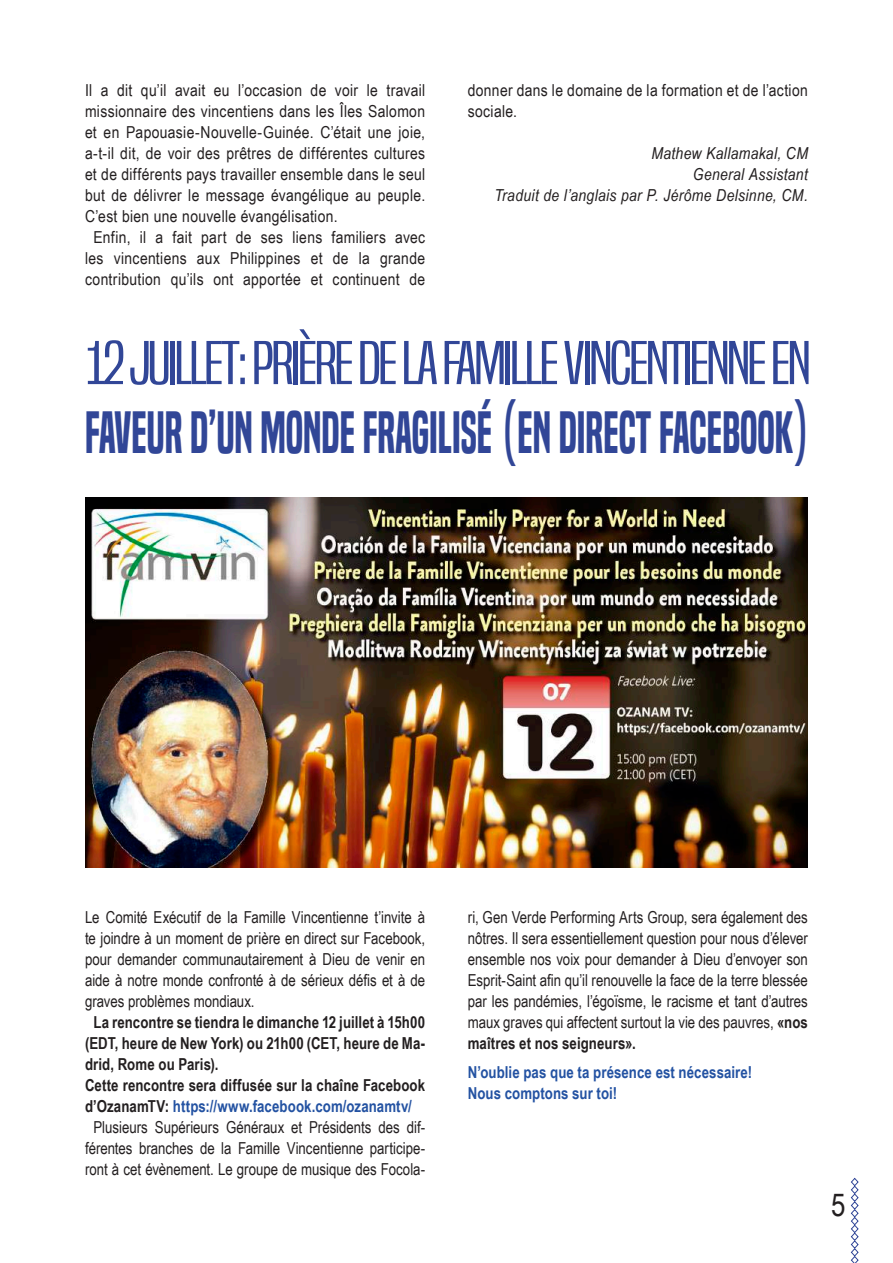
<style>
.page{position:relative;width:893px;height:1263px;background:#fff}
.page>*{position:absolute;margin:0;border:0;box-sizing:border-box;transform-origin:0 0}
.t1{font:57px "Built Titling Lt";letter-spacing:-.04em;color:#314697;scale:1.45 1}
.t2{font:55.65px "Built Titling Sb";color:#314697;scale:.8 1}
.t3{font:31.5px "Arial Narrow";color:#231f20}
.t4{font:16.5px/21px "Arial Narrow";letter-spacing:.015em;color:#231f20;text-align:justify}
.t5{font:700 16.5px "Arial Narrow";letter-spacing:.005em;color:#231f20}
.t6{font:700 16.5px/21px "Arial Narrow";letter-spacing:.005em;color:#2352a2}
.t7{font:italic 16.5px/21px "Arial Narrow";letter-spacing:.02em;color:#231f20;text-align:right}
.s1{color:#231f20}
.s2{font-weight:700}
</style>
<div class="page">
<svg style="left:850px;top:1177px;width:9px;height:86px"></svg>
<img style="left:85px;top:498px;width:723px;height:370px">
<p class="t4" style="left:85px;top:79px;width:342px">Il a dit qu’il avait eu l’occasion de voir le travail</p>
<p class="t4" style="left:85px;top:100px;width:342px">missionnaire des vincentiens dans les Îles Salomon</p>
<p class="t4" style="left:85px;top:121px;width:342px">et en Papouasie-Nouvelle-Guinée. C’était une joie,</p>
<p class="t4" style="left:85px;top:142px;width:342px">a-t-il dit, de voir des prêtres de différentes cultures</p>
<p class="t4" style="left:85px;top:163px;width:342px">et de différents pays travailler ensemble dans le seul</p>
<p class="t4" style="left:85px;top:184px;width:342px">but de délivrer le message évangélique au peuple.</p>
<p class="t4" style="left:85px;top:205px;width:254px">C’est bien une nouvelle évangélisation.</p>
<p class="t4" style="left:94px;top:226px;width:333px">Enfin, il a fait part de ses liens familiers avec</p>
<p class="t4" style="left:85px;top:247px;width:342px">les vincentiens aux Philippines et de la grande</p>
<p class="t4" style="left:85px;top:268px;width:342px">contribution qu’ils ont apportée et continuent de</p>
<p class="t4" style="left:468px;top:79px;width:342px">donner dans le domaine de la formation et de l’action sociale.</p>
<p class="t7" style="left:494px;top:142px;width:315px">Mathew Kallamakal, CM<br>General Assistant<br>Traduit de l’anglais par P. Jérôme Delsinne, CM.</p>
<h1 class="t1" style="left:85px;top:329px;width:502px">12 JUILLET: PRIÈRE DE LA FAMILLE VINCENTIENNE EN</h1>
<h2 class="t2" style="left:85px;top:400px;width:909px">FAVEUR D’UN MONDE FRAGILISÉ (EN DIRECT FACEBOOK)</h2>
<p class="t4" style="left:85px;top:906px;width:342px">Le Comité Exécutif de la Famille Vincentienne t’invite à te joindre à un moment de prière en direct sur Facebook, pour demander communautairement à Dieu de venir en aide à notre monde confronté à de sérieux défis et à de graves problèmes mondiaux.</p>
<p class="t5" style="left:94px;top:1009px;width:333px">La rencontre se tiendra le dimanche 12 juillet à 15h00</p>
<p class="t5" style="left:85px;top:1030px;width:342px">(EDT, heure de New York) ou 21h00 (CET, heure de Ma-</p>
<p class="t5" style="left:85px;top:1051px;width:135px">drid, Rome ou Paris).</p>
<p class="t5" style="left:85px;top:1072px;width:342px">Cette rencontre sera diffusée sur la chaîne Facebook</p>
<p class="t6" style="left:85px;top:1095px;width:328px"><span class="s1">d’OzanamTV:</span> https://www.facebook.com/ozanamtv/</p>
<p class="t4" style="left:94px;top:1116px;width:333px">Plusieurs Supérieurs Généraux et Présidents des dif-</p>
<p class="t4" style="left:85px;top:1137px;width:342px">férentes branches de la Famille Vincentienne participe-</p>
<p class="t4" style="left:85px;top:1158px;width:342px">ront à cet évènement. Le groupe de musique des Focola-</p>
<p class="t4" style="left:468px;top:906px;width:342px">ri, Gen Verde Performing Arts Group, sera également des nôtres. Il sera essentiellement question pour nous d’élever ensemble nos voix pour demander à Dieu d’envoyer son Esprit-Saint afin qu’il renouvelle la face de la terre blessée par les pandémies, l’égoïsme, le racisme et tant d’autres maux graves qui affectent surtout la vie des pauvres, <span class="s2">«nos maîtres et nos seigneurs».</span></p>
<p class="t6" style="left:468px;top:1061px;width:286px">N’oublie pas que ta présence est nécessaire!<br>Nous comptons sur toi!</p>
<h3 class="t3" style="left:831px;top:1181px;width:16px">5</h3>
</div>
